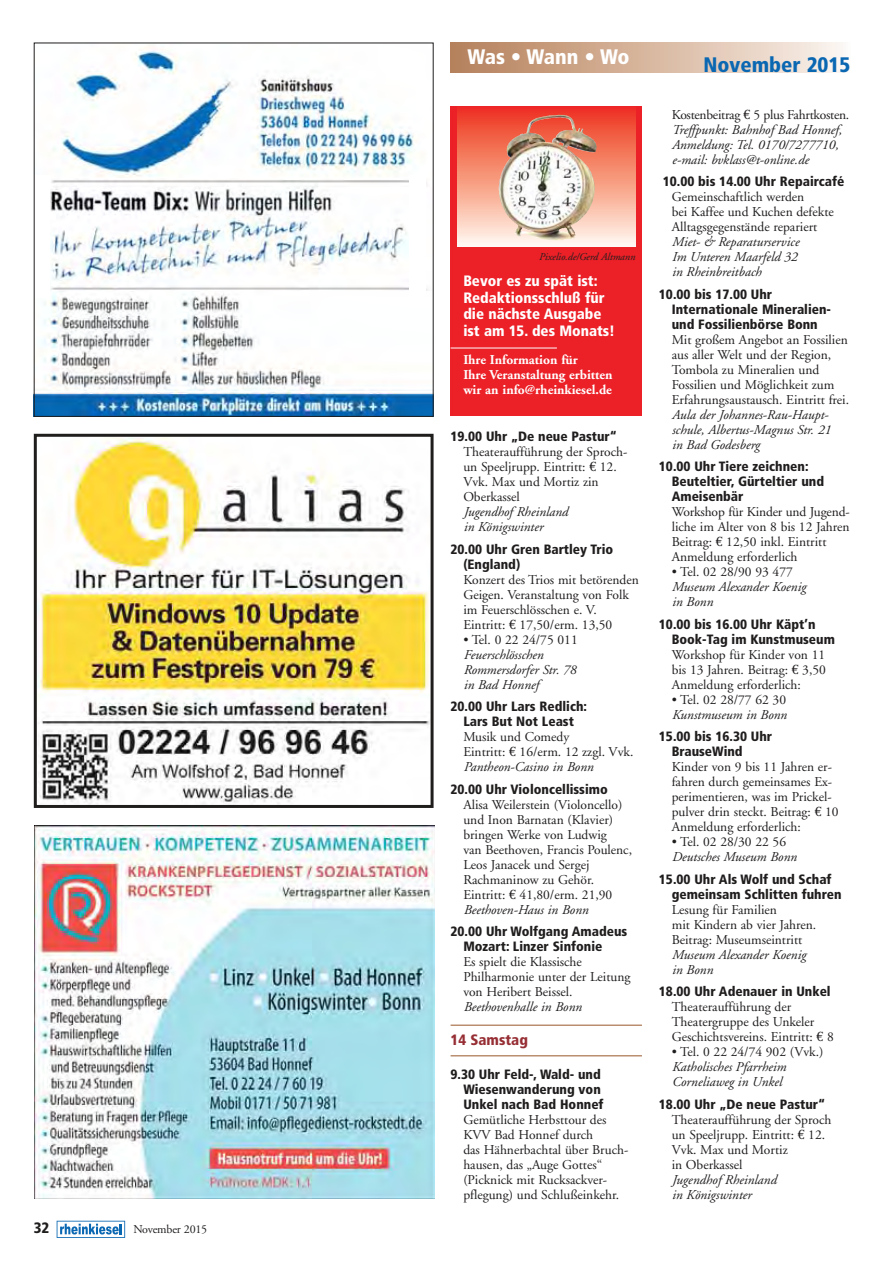
<style>
.page{position:relative;width:893px;height:1263px;background:#fff}
.page>*{position:absolute;margin:0;border:0;box-sizing:border-box;transform-origin:0 0}
.t1{font:900 condensed 21px "Frutiger";color:#0a67b2}
.t2{font:900 condensed 21px "Frutiger";letter-spacing:-.015em;color:#fff}
.t3{font:900 condensed 15px/16.5px "Frutiger";color:#fff}
.t4{font:900 condensed 15px "Frutiger";color:#962e34}
.t5{font:900 condensed 15px "Frutiger";color:#201d1d}
.t6{font:13.5px/15px "Adobe Garamond";color:#201d1d}
.t7{font:900 condensed 13.5px/15px "Frutiger";color:#201d1d}
.t8{font:italic 13.5px/15px "Adobe Garamond";color:#201d1d}
.t9{font:700 13.5px/15px "Adobe Garamond";color:#fff}
.t10{font:12px "Adobe Garamond";letter-spacing:-.015em;color:#201d1d}
.t11{font:italic 10.5px "Adobe Garamond";color:#201d1d}
.s1{font-family:"Euro Serif"}
.s2{font-style:italic}
.s3{font-style:normal}
.s4{font-family:"Euro Serif";font-style:normal}
</style>
<div class="page">
<div style="left:451px;top:43px;width:399px;height:29px;background:linear-gradient(to right,#b57e57,#fcf4ee)"></div>
<hr style="left:451px;top:1025px;width:191px;height:1px;background:#a46941">
<hr style="left:451px;top:1055px;width:191px;height:1px;background:#a46941">
<svg style="left:57px;top:1221px;width:68px;height:17px"></svg>
<img style="left:35px;top:826px;width:399px;height:373px">
<img style="left:53px;top:46px;width:375px;height:245px">
<img style="left:50px;top:179px;width:359px;height:112px">
<img style="left:36px;top:291px;width:395px;height:124px">
<div style="left:409px;top:175px;width:16px;height:123px;background:#fff"></div>
<div style="left:34px;top:175px;width:16px;height:123px;background:#fff"></div>
<img style="left:38px;top:438px;width:391px;height:366px">
<div style="left:34px;top:434px;width:399px;height:374px;border:3px solid #201d1d"></div>
<div style="left:451px;top:106px;width:191px;height:310px;background:#ec2027"></div>
<svg style="left:457px;top:109px;width:179px;height:138px;background:#f1a491"></svg>
<img style="left:498px;top:115px;width:99px;height:90px">
<hr style="left:451px;top:348px;width:106px;height:1px;background:#fff">
<p class="t5" style="left:34px;top:1222px;width:17px">32</p>
<p class="t10" style="left:133px;top:1225px;width:75px">November 2015</p>
<h1 class="t2" style="left:468px;top:49px;width:163px">Was • Wann • Wo</h1>
<h1 class="t1" style="left:703px;top:57px;width:148px">November 2015</h1>
<p class="t11" style="left:539px;top:253px;width:98px">Pixelio.de/Gerd Altmann</p>
<p class="t3" style="left:463px;top:274px;width:153px">Bevor es zu spät ist:<br>Redaktionsschluß für die nächste Ausgabe ist am 15. des Monats!</p>
<p class="t9" style="left:463px;top:353px;width:151px">Ihre Information für<br>Ihre Veranstaltung erbitten wir an info@rheinkiesel.de</p>
<p class="t7" style="left:451px;top:430px;width:168px">19.00 Uhr „De neue Pastur“</p>
<p class="t6" style="left:463px;top:446px;width:166px">Theateraufführung der Sproch&shy;un Speeljrupp. Eintritt: <span class="s1">€</span> 12.<br>Vvk. Max und Mortiz zin<br>Oberkassel</p>
<p class="t8" style="left:463px;top:506px;width:106px">Jugendhof Rheinland in Königswinter</p>
<p class="t7" style="left:463px;top:543px;width:151px;text-indent:-13px">20.00 Uhr Gren Bartley Trio (England)</p>
<p class="t6" style="left:463px;top:573px;width:177px">Konzert des Trios mit betörenden<br>Geigen. Veranstaltung von Folk im Feuerschlösschen e. V.<br>Eintritt: <span class="s1">€</span> 17,50/erm. 13,50</p>
<p class="t6" style="left:463px;top:633px;width:116px">• Tel. 0 22 24/75 011</p>
<p class="t8" style="left:463px;top:648px;width:114px">Feuerschlösschen<br>Rommersdorfer Str. 78 in Bad Honnef</p>
<p class="t7" style="left:451px;top:700px;width:138px;text-align:center">20.00 Uhr Lars Redlich:<br>Lars But Not Least</p>
<p class="t6" style="left:463px;top:731px;width:172px">Musik und Comedy<br>Eintritt: <span class="s1">€</span> 16/erm. 12 zzgl. Vvk.<br><span class="s2">Pantheon-Casino in Bonn</span></p>
<p class="t7" style="left:451px;top:783px;width:159px">20.00 Uhr Violoncellissimo</p>
<p class="t6" style="left:463px;top:798px;width:170px">Alisa Weilerstein (Violoncello) und Inon Barnatan (Klavier) bringen Werke von Ludwig<br>van Beethoven, Francis Poulenc,<br>Leos Janacek und Sergej<br>Rachmaninow zu Gehör.<br>Eintritt: <span class="s1">€</span> 41,80/erm. 21,90<br><span class="s2">Beethoven-Haus in Bonn</span></p>
<p class="t7" style="left:463px;top:925px;width:165px;text-indent:-13px">20.00 Uhr Wolfgang Amadeus<br>Mozart: Linzer Sinfonie</p>
<p class="t6" style="left:463px;top:956px;width:169px">Es spielt die Klassische<br>Philharmonie unter der Leitung von Heribert Beissel.</p>
<p class="t8" style="left:463px;top:1001px;width:120px">Beethovenhalle in Bonn</p>
<p class="t4" style="left:451px;top:1034px;width:79px">14 Samstag</p>
<p class="t7" style="left:463px;top:1068px;width:142px;text-indent:-13px">9.30 Uhr Feld-, Wald- und<br>Wiesenwanderung von<br>Unkel nach Bad Honnef</p>
<p class="t6" style="left:463px;top:1113px;width:166px">Gemütliche Herbsttour des<br>KVV Bad Honnef durch<br>das Hähnerbachtal über Bruch - hausen, das „Auge Gottes“ (Picknick mit Rucksackver - pflegung) und Schlußeinkehr.</p>
<p class="t8" style="left:672px;top:108px;width:179px"><span class="s3">Kostenbeitrag</span> <span class="s4">€</span> <span class="s3">5 plus Fahrtkosten.<br></span>Treffpunkt: Bahnhof Bad Honnef, Anmeldung: Tel. 0170/7277710, e-mail: bvklass@t-online.de</p>
<p class="t7" style="left:663px;top:175px;width:183px">10.00 bis 14.00 Uhr Repaircafé</p>
<p class="t6" style="left:672px;top:191px;width:164px">Gemeinschaftlich werden<br>bei Kaffee und Kuchen defekte<br>Alltagsgegenstände repariert</p>
<p class="t8" style="left:672px;top:236px;width:129px">Miet- &amp; Reparaturservice<br>Im Unteren Maarfeld 32 in Rheinbreitbach</p>
<p class="t7" style="left:672px;top:288px;width:161px;text-indent:-13px">10.00 bis 17.00 Uhr<br>Internationale Mineralien&shy;und Fossilienbörse Bonn</p>
<p class="t6" style="left:672px;top:333px;width:179px">Mit großem Angebot an Fossilien aus aller Welt und der Region,<br>Tombola zu Mineralien und<br>Fossilien und Möglichkeit zum<br>Erfahrungsaustausch. Eintritt frei.</p>
<p class="t8" style="left:672px;top:408px;width:161px">Aula der Johannes-Rau-Haupt - schule, Albertus-Magnus Str. 21 in Bad Godesberg</p>
<p class="t7" style="left:672px;top:460px;width:154px;text-indent:-13px">10.00 Uhr Tiere zeichnen:<br>Beuteltier, Gürteltier und<br>Ameisenbär</p>
<p class="t6" style="left:672px;top:506px;width:180px">Workshop für Kinder und Jugend - liche im Alter von 8 bis 12 Jahren<br>Beitrag: <span class="s1">€</span> 12,50 inkl. Eintritt<br>Anmeldung erforderlich</p>
<p class="t6" style="left:672px;top:566px;width:123px">• Tel. 02 28/90 93 477</p>
<p class="t8" style="left:672px;top:581px;width:136px">Museum Alexander Koenig in Bonn</p>
<p class="t7" style="left:672px;top:618px;width:165px;text-indent:-13px">10.00 bis 16.00 Uhr Käpt’n<br>Book-Tag im Kunstmuseum</p>
<p class="t6" style="left:672px;top:648px;width:156px;text-align:justify">Workshop für Kinder von 11 bis 13 Jahren. Beitrag: <span class="s1">€</span> 3,50<br>Anmeldung erforderlich:</p>
<p class="t6" style="left:672px;top:693px;width:116px">• Tel. 02 28/77 62 30</p>
<p class="t8" style="left:672px;top:708px;width:117px">Kunstmuseum in Bonn</p>
<p class="t7" style="left:672px;top:730px;width:102px;text-indent:-13px">15.00 bis 16.30 Uhr<br>BrauseWind</p>
<p class="t6" style="left:672px;top:761px;width:168px">Kinder von 9 bis 11 Jahren er - fahren durch gemeinsames Ex - perimentieren, was im Prickel - pulver drin steckt. Beitrag: <span class="s1">€</span> 10<br>Anmeldung erforderlich:</p>
<p class="t6" style="left:672px;top:836px;width:116px">• Tel. 02 28/30 22 56</p>
<p class="t8" style="left:672px;top:851px;width:126px">Deutsches Museum Bonn</p>
<p class="t7" style="left:672px;top:873px;width:171px;text-indent:-13px">15.00 Uhr Als Wolf und Schaf gemeinsam Schlitten fuhren</p>
<p class="t6" style="left:672px;top:903px;width:146px">Lesung für Familien<br>mit Kindern ab vier Jahren.<br>Beitrag: Museumseintritt</p>
<p class="t8" style="left:672px;top:948px;width:136px">Museum Alexander Koenig in Bonn</p>
<p class="t7" style="left:659px;top:985px;width:173px">18.00 Uhr Adenauer in Unkel</p>
<p class="t6" style="left:672px;top:1001px;width:164px">Theateraufführung der<br>Theatergruppe des Unkeler<br>Geschichtsvereins. Eintritt: <span class="s1">€</span> 8</p>
<p class="t6" style="left:672px;top:1046px;width:153px">• Tel. 0 22 24/74 902 (Vvk.)</p>
<p class="t8" style="left:672px;top:1061px;width:116px">Katholisches Pfarrheim<br>Corneliaweg in Unkel</p>
<p class="t7" style="left:659px;top:1098px;width:168px">18.00 Uhr „De neue Pastur“</p>
<p class="t6" style="left:672px;top:1113px;width:161px">Theateraufführung der Sproch un Speeljrupp. Eintritt: <span class="s1">€</span> 12.<br>Vvk. Max und Mortiz<br>in Oberkassel</p>
<p class="t8" style="left:672px;top:1173px;width:106px">Jugendhof Rheinland in Königswinter</p>
</div>
